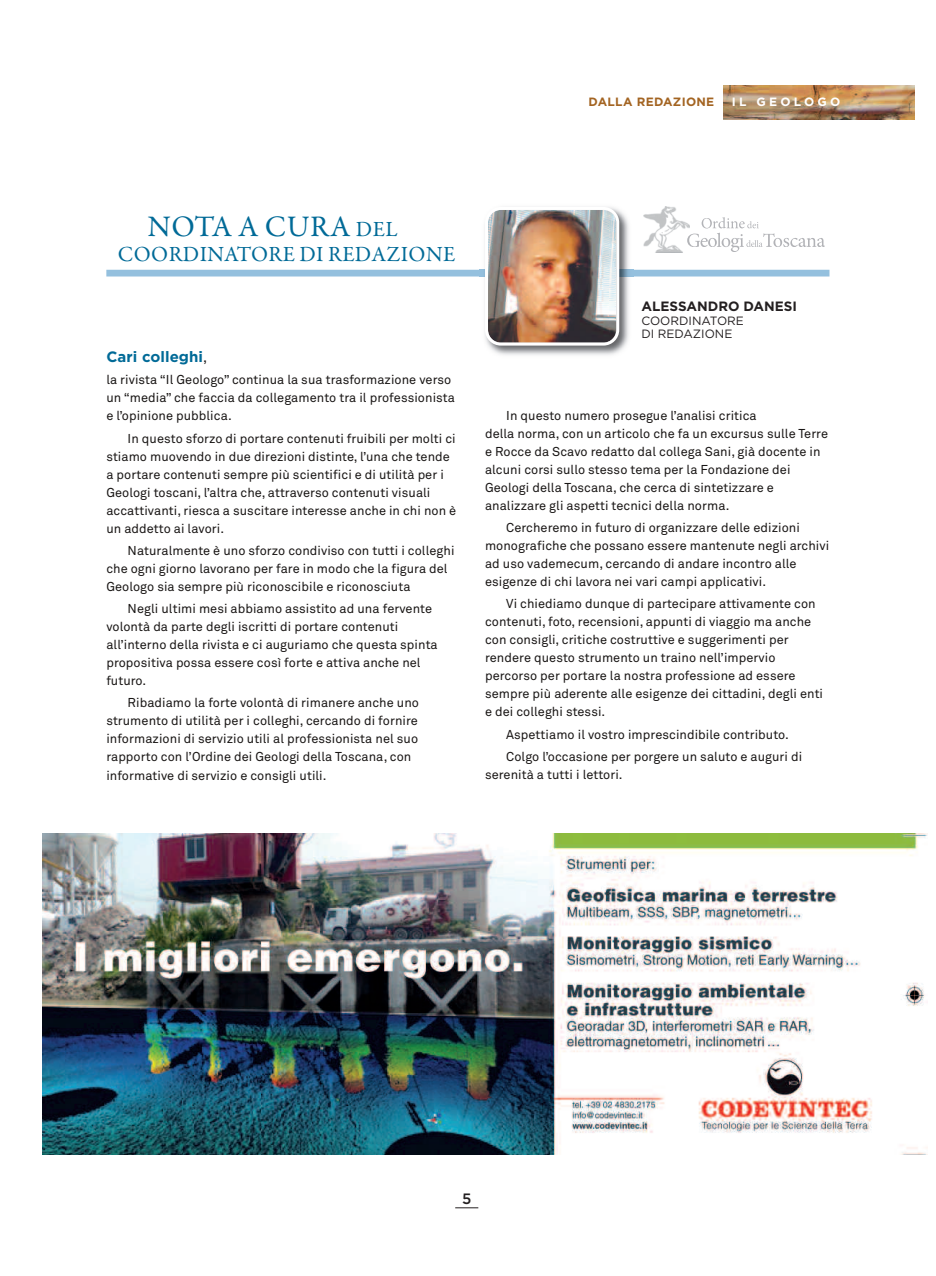
<style>
.page{position:relative;width:936px;height:1276px;background:#fff}
.page>*{position:absolute;margin:0;border:0;box-sizing:border-box;transform-origin:0 0}
.t1{font:30px "Garamond Premr Pro";letter-spacing:.015em;color:#006a97}
.t2{font:21.75px "Garamond Premr Pro";letter-spacing:.02em;color:#006a97}
.t3{font:700 15px "Gotham HTF";letter-spacing:.005em;color:#006a97}
.t4{font:500 15px "Gotham HTF";color:#231f20}
.t5{font:700 13.5px "Gotham HTF";color:#231f20}
.t6{font:12.75px/18px "Akkurat";letter-spacing:.005em;color:#191615}
.t7{font:12px/13.5px "Gotham HTF";color:#231f20}
.t8{font:700 12px "Gotham HTF";letter-spacing:.025em;color:#a36422}
.t9{font:700 12px "Gotham HTF";letter-spacing:.27em;color:#fff}
.s1{font-size:21.75px}
.s2{font-family:"Akkurat";font-weight:400;font-size:13.5px;color:#191615}
</style>
<div class="page">
<svg style="left:455px;top:1207px;width:23px;height:1px"></svg>
<img style="left:723px;top:85px;width:191px;height:34px">
<img style="left:643px;top:207px;width:44px;height:45px">
<svg style="left:687px;top:217px;width:138px;height:35px"></svg>
<div style="left:106px;top:270px;width:723px;height:6px;background:#94c0de"></div>
<img style="left:479px;top:210px;width:155px;height:145px">
<img style="left:485px;top:207px;width:134px;height:138px">
<img style="left:43px;top:833px;width:884px;height:321px">
<p class="t8" style="left:588px;top:95px;width:127px">DALLA REDAZIONE</p>
<p class="t9" style="left:731px;top:95px;width:110px">IL GEOLOGO</p>
<h1 class="t1" style="left:148px;top:214px;width:251px">NOTA A CURA <span class="s1">DEL</span></h1>
<h2 class="t2" style="left:118px;top:246px;width:339px">COORDINATORE DI REDAZIONE</h2>
<p class="t3" style="left:106px;top:348px;width:102px">Cari colleghi<span class="s2">,</span></p>
<p class="t6" style="left:106px;top:371px;width:350px">la rivista “Il Geologo” continua la sua trasformazione verso un “media” che faccia da collegamento tra il professionista e l’opinione pubblica.</p>
<p class="t6" style="left:106px;top:429px;width:351px;text-indent:21px">In questo sforzo di portare contenuti fruibili per molti ci stiamo muovendo in due direzioni distinte, l’una che tende a portare contenuti sempre più scientifici e di utilità per i Geologi toscani, l’altra che, attraverso contenuti visuali accattivanti, riesca a suscitare interesse anche in chi non è un addetto ai lavori.</p>
<p class="t6" style="left:106px;top:542px;width:349px;text-indent:21px">Naturalmente è uno sforzo condiviso con tutti i colleghi che ogni giorno lavorano per fare in modo che la figura del<br>Geologo sia sempre più riconoscibile e riconosciuta</p>
<p class="t6" style="left:106px;top:600px;width:333px;text-indent:21px">Negli ultimi mesi abbiamo assistito ad una fervente volontà da parte degli iscritti di portare contenuti all’interno della rivista e ci auguriamo che questa spinta propositiva possa essere così forte e attiva anche nel futuro.</p>
<p class="t6" style="left:106px;top:694px;width:314px;text-indent:21px">Ribadiamo la forte volontà di rimanere anche uno strumento di utilità per i colleghi, cercando di fornire informazioni di servizio utili al professionista nel suo rapporto con l’Ordine dei Geologi della Toscana, con informative di servizio e consigli utili.</p>
<p class="t5" style="left:641px;top:298px;width:157px">ALESSANDRO DANESI</p>
<p class="t7" style="left:641px;top:314px;width:104px">COORDINATORE<br>DI REDAZIONE</p>
<p class="t6" style="left:485px;top:407px;width:344px;text-indent:21px">In questo numero prosegue l’analisi critica<br>della norma, con un articolo che fa un excursus sulle Terre e Rocce da Scavo redatto dal collega Sani, già docente in alcuni corsi sullo stesso tema per la Fondazione dei Geologi della Toscana, che cerca di sintetizzare e analizzare gli aspetti tecnici della norma.</p>
<p class="t6" style="left:485px;top:519px;width:346px;text-indent:21px">Cercheremo in futuro di organizzare delle edizioni monografiche che possano essere mantenute negli archivi ad uso vademecum, cercando di andare incontro alle esigenze di chi lavora nei vari campi applicativi.</p>
<p class="t6" style="left:485px;top:595px;width:339px;text-indent:21px">Vi chiediamo dunque di partecipare attivamente con contenuti, foto, recensioni, appunti di viaggio ma anche con consigli, critiche costruttive e suggerimenti per rendere questo strumento un traino nell’impervio percorso per portare la nostra professione ad essere sempre più aderente alle esigenze dei cittadini, degli enti e dei colleghi stessi.</p>
<p class="t6" style="left:506px;top:723px;width:297px;line-height:22.2px">Aspettiamo il vostro imprescindibile contributo.<br>Colgo l’occasione per porgere un saluto e auguri di</p>
<p class="t6" style="left:485px;top:766px;width:139px">serenità a tutti i lettori.</p>
<p class="t4" style="left:462px;top:1189px;width:11px">5</p>
</div>
